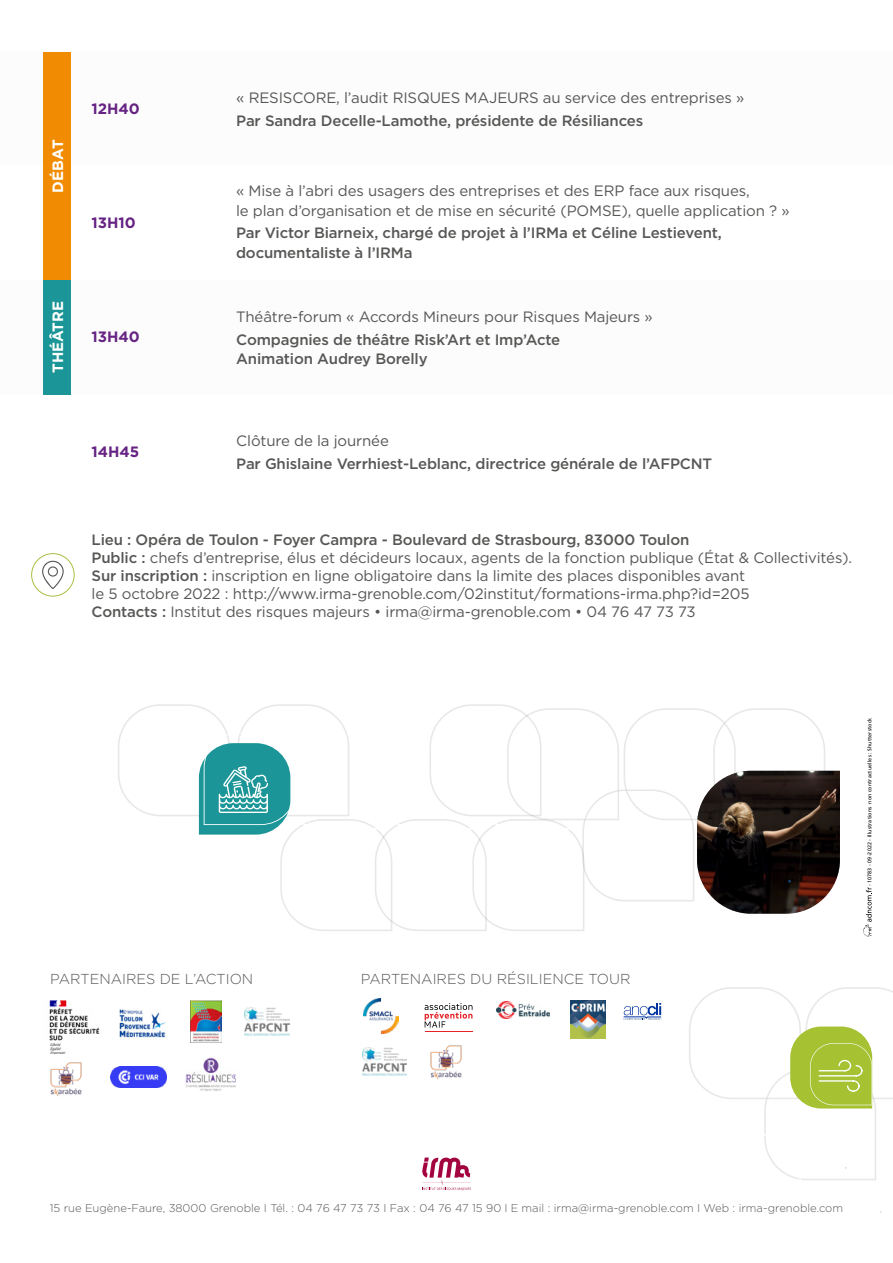
<style>
.page{position:relative;width:893px;height:1263px;background:#fff}
.page>*{position:absolute;margin:0;border:0;box-sizing:border-box;transform-origin:0 0}
.t1{font:15px/18px "Gotham";letter-spacing:-.01em;color:#575756}
.t2{font:500 15px/19.5px "Gotham";letter-spacing:-.01em;color:#575756}
.t3{font:700 15px "Gotham";color:#662383}
.t4{font:700 15px "Gotham";color:#fff}
.t5{font:300 14.4px "Gotham";color:#575756}
.t6{font:300 11.25px "Gotham";color:#575756}
.t7{font:5.4px "Frutiger LT Std";letter-spacing:.02em;color:#000}
.s1{font-weight:500}
</style>
<div class="page">
<svg style="left:422px;top:1157px;width:49px;height:33px"></svg>
<div style="left:43px;top:280px;width:28px;height:114px;background:#1b9597"></div>
<div style="left:43px;top:52px;width:28px;height:228px;background:#f18c02"></div>
<div style="left:31px;top:553px;width:44px;height:44px;border:1px solid #abbf45;border-radius:50%"></div>
<svg style="left:42px;top:561px;width:22px;height:28px"></svg>
<svg style="left:689px;top:987px;width:204px;height:226px"></svg>
<img style="left:185px;top:1057px;width:51px;height:34px">
<img style="left:570px;top:1001px;width:35px;height:37px">
<img style="left:363px;top:998px;width:35px;height:36px">
<svg style="left:425px;top:1003px;width:47px;height:24px"></svg>
<hr style="left:425px;top:1031px;width:47px;height:1px;background:#e52329">
<img style="left:497px;top:1002px;width:52px;height:17px">
<img style="left:430px;top:1045px;width:32px;height:34px">
<img style="left:50px;top:1062px;width:32px;height:34px">
<svg style="left:623px;top:1003px;width:39px;height:17px"></svg>
<svg style="left:118px;top:704px;width:722px;height:227px"></svg>
<img style="left:111px;top:1067px;width:55px;height:20px">
<img style="left:191px;top:1000px;width:30px;height:42px">
<img style="left:362px;top:1048px;width:44px;height:27px">
<img style="left:245px;top:1008px;width:44px;height:27px">
<img style="left:119px;top:1009px;width:47px;height:31px">
<img style="left:49px;top:1000px;width:51px;height:54px">
<svg style="left:863px;top:887px;width:9px;height:50px"></svg>
<p class="t4" style="left:48px;top:193px;width:54px;rotate:-90deg">DÉBAT</p>
<p class="t4" style="left:48px;top:373px;width:74px;rotate:-90deg">THÉÂTRE</p>
<p class="t3" style="left:91px;top:98px;width:50px">12H40</p>
<p class="t3" style="left:92px;top:213px;width:46px">13H10</p>
<p class="t3" style="left:92px;top:327px;width:50px">13H40</p>
<p class="t3" style="left:92px;top:441px;width:49px">14H45</p>
<p class="t1" style="left:236px;top:89px;width:510px">« RESISCORE, l’audit RISQUES MAJEURS au service des entreprises »</p>
<p class="t2" style="left:236px;top:110px;width:409px">Par Sandra Decelle-Lamothe, présidente de Résiliances</p>
<p class="t1" style="left:236px;top:181px;width:555px;line-height:19.5px">« Mise à l’abri des usagers des entreprises et des ERP face aux risques,<br>le plan d’organisation et de mise en sécurité (POMSE), quelle application ? »</p>
<p class="t2" style="left:236px;top:223px;width:487px">Par Victor Biarneix, chargé de projet à l’IRMa et Céline Lestievent, documentaliste à l’IRMa</p>
<p class="t1" style="left:236px;top:307px;width:418px">Théâtre-forum « Accords Mineurs pour Risques Majeurs »</p>
<p class="t2" style="left:236px;top:329px;width:325px">Compagnies de théâtre Risk’Art et Imp’Acte<br>Animation Audrey Borelly</p>
<p class="t1" style="left:236px;top:431px;width:154px">Clôture de la journée</p>
<p class="t2" style="left:236px;top:453px;width:477px">Par Ghislaine Verrhiest-Leblanc, directrice générale de l’AFPCNT</p>
<p class="t1" style="left:92px;top:530px;width:762px"><span class="s1">Lieu : Opéra de Toulon - Foyer Campra - Boulevard de Strasbourg, 83000 Toulon<br>Public :</span> chefs d’entreprise, élus et décideurs locaux, agents de la fonction publique (État &amp; Collectivités).<br><span class="s1">Sur inscription :</span> inscription en ligne obligatoire dans la limite des places disponibles avant<br>le 5 octobre 2022 : http://www.irma-grenoble.com/02institut/formations-irma.php?id=205<br><span class="s1">Contacts :</span> Institut des risques majeurs • irma@irma-grenoble.com • 04 76 47 73 73</p>
<p class="t5" style="left:50px;top:970px;width:205px">PARTENAIRES DE L’ACTION</p>
<p class="t5" style="left:361px;top:969px;width:271px">PARTENAIRES DU RÉSILIENCE TOUR</p>
<p class="t7" style="left:866px;top:886px;width:170px;rotate:-90deg">- 10783 - 09-2022 - Illustrations non contractuelles : Shutterstock</p>
<p class="t6" style="left:50px;top:1201px;width:795px">15 rue Eugène-Faure, 38000 Grenoble I Tél. : 04 76 47 73 73 I Fax : 04 76 47 15 90 I E mail : irma@irma-grenoble.com I Web : irma-grenoble.com</p>
</div>
